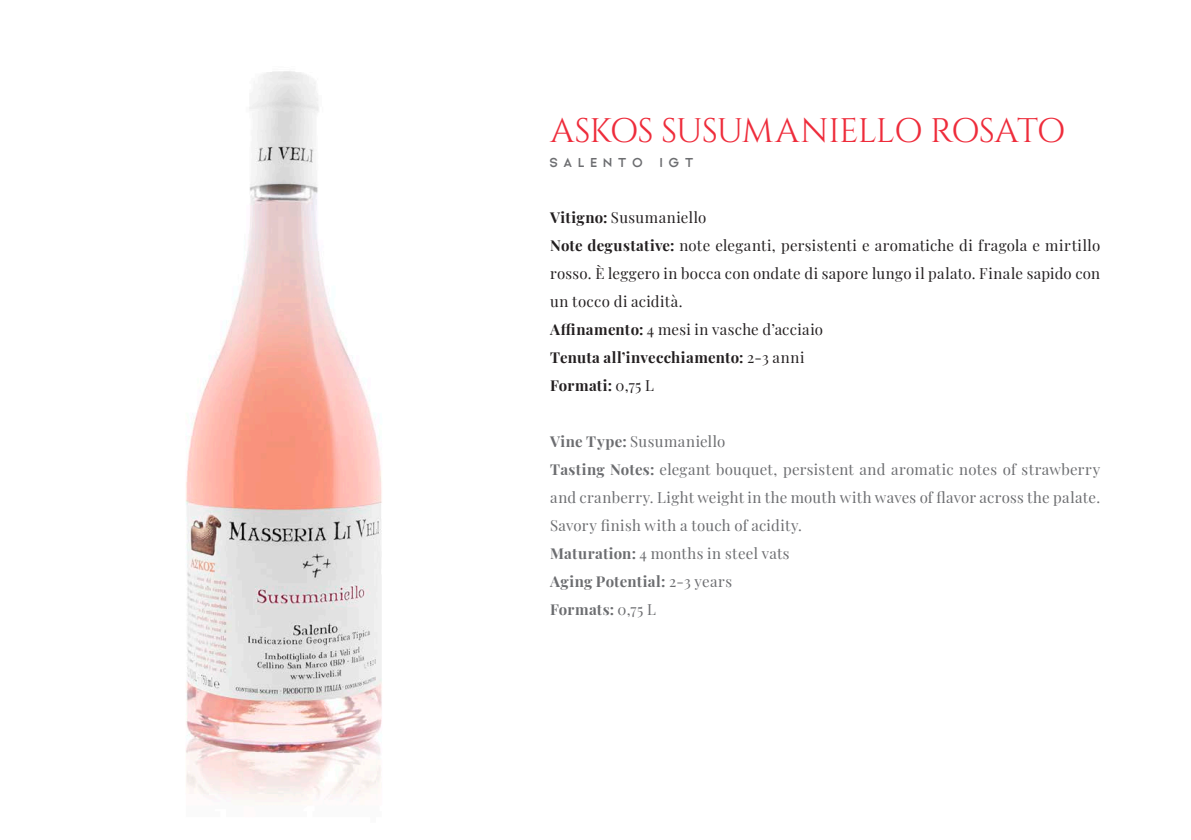
<style>
.page{position:relative;width:1191px;height:840px;background:#fff}
.page>*{position:absolute;margin:0;border:0;box-sizing:border-box;transform-origin:0 0}
.Testo_base{font:34px "Cinzel";letter-spacing:-.03em;color:#ee2c3b}
.Testo_base-2{font:15px/28px "Playfair Display";letter-spacing:.02em;color:#6c6d70;text-align:justify}
.Testo_base-3{font:15px/28px "Playfair Display";letter-spacing:.02em;color:#231f20;text-align:justify}
.Testo_base-4{font:700 15px "Playfair Display";letter-spacing:.02em;color:#231f20}
.Testo_base-5{font:700 15px "Playfair Display";letter-spacing:.025em;color:#6c6d70}
.Testo_base-6{font:12px "Milton Grotesque";letter-spacing:.5em;color:#6c6d70}
.s1{font-weight:700}
.s2{font-weight:400}
</style>
<div class="page">
<img style="left:186px;top:71px;width:196px;height:729px">
<p class="Testo_base" style="left:550px;top:111px;width:516px">ASKOS SUSUMANIELLO ROSATO</p>
<p class="Testo_base-6" style="left:550px;top:154px;width:94px">SALENTO</p>
<p class="Testo_base-6" style="left:660px;top:154px;width:35px">IGT</p>
<p class="Testo_base-3" style="left:550px;top:201px;width:158px"><span class="s1">Vitigno:</span> Susumaniello</p>
<p class="Testo_base-3" style="left:550px;top:229px;width:551px"><span class="s1">Note degustative:</span> note eleganti, persistenti e aromatiche di fragola e mirtillo rosso. È leggero in bocca con ondate di sapore lungo il palato. Finale sapido con un tocco di acidità.</p>
<p class="Testo_base-3" style="left:550px;top:313px;width:274px"><span class="s1">Affinamento:</span> 4 mesi in vasche d’acciaio</p>
<p class="Testo_base-4" style="left:550px;top:345px;width:256px">Tenuta all’invecchiamento: <span class="s2">2-3 anni</span></p>
<p class="Testo_base-4" style="left:550px;top:373px;width:105px">Formati: <span class="s2">0,75 L</span></p>
<p class="Testo_base-2" style="left:550px;top:425px;width:177px"><span class="s1">Vine Type:</span> Susumaniello</p>
<p class="Testo_base-2" style="left:550px;top:453px;width:551px"><span class="s1">Tasting Notes:</span> elegant bouquet, persistent and aromatic notes of strawberry and cranberry. Light weight in the mouth with waves of flavor across the palate.<br>Savory finish with a touch of acidity.</p>
<p class="Testo_base-2" style="left:550px;top:537px;width:241px"><span class="s1">Maturation:</span> 4 months in steel vats</p>
<p class="Testo_base-5" style="left:550px;top:569px;width:183px">Aging Potential: <span class="s2">2-3 years</span></p>
<p class="Testo_base-5" style="left:550px;top:597px;width:107px">Formats: <span class="s2">0,75 L</span></p>
</div>
